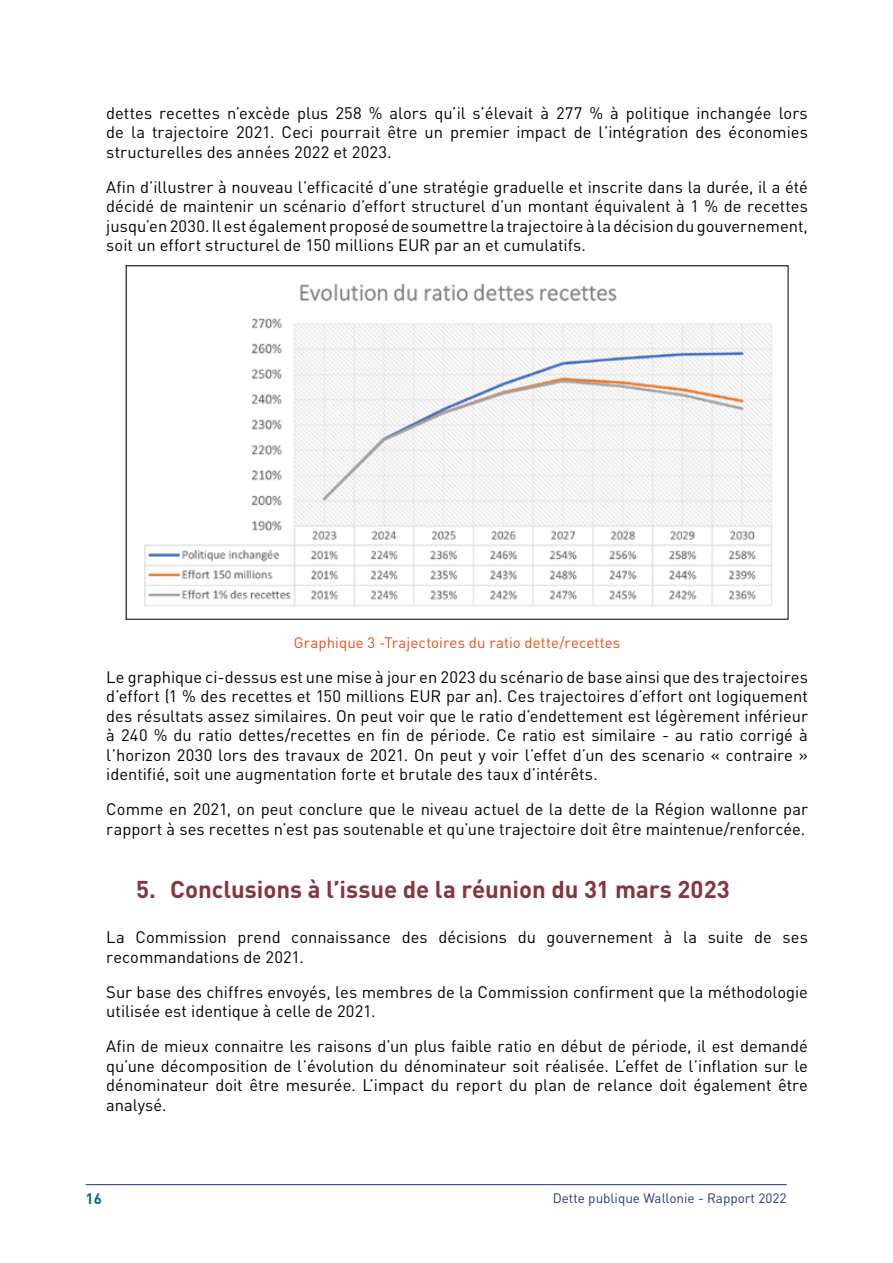
<style>
.page{position:relative;width:893px;height:1263px;background:#fff}
.page>*{position:absolute;margin:0;border:0;box-sizing:border-box;transform-origin:0 0}
.t1{font:700 24px "DINOT";color:#85353e}
.t2{font:16.5px/19.5px "DINOT";color:#000;text-align:justify}
.t3{font:15px "DINOT";letter-spacing:.005em;color:#e94e1b}
.t4{font:700 15px "DINOT";color:#007376}
.t5{font:13.5px "DINOT";color:#283583}
</style>
<div class="page">
<hr style="left:86px;top:1184px;width:701px;height:1px;background:#283583">
<img style="left:144px;top:283px;width:628px;height:323px">
<p class="t2" style="left:106px;top:103px;width:703px">dettes recettes n’excède plus 258 % alors qu’il s’élevait à 277 % à politique inchangée lors de la trajectoire 2021. Ceci pourrait être un premier impact de l’intégration des économies structurelles des années 2022 et 2023.</p>
<p class="t2" style="left:106px;top:177px;width:703px">Afin d’illustrer à nouveau l’efficacité d’une stratégie graduelle et inscrite dans la durée, il a été décidé de maintenir un scénario d’effort structurel d’un montant équivalent à 1 % de recettes jusqu’en 2030. Il est également proposé de soumettre la trajectoire à la décision du gouvernement, soit un effort structurel de 150 millions EUR par an et cumulatifs.</p>
<p class="t3" style="left:294px;top:633px;width:328px">Graphique 3 -Trajectoires du ratio dette/recettes</p>
<p class="t2" style="left:106px;top:667px;width:703px">Le graphique ci-dessus est une mise à jour en 2023 du scénario de base ainsi que des trajectoires d’effort (1 % des recettes et 150 millions EUR par an). Ces trajectoires d’effort ont logiquement des résultats assez similaires. On peut voir que le ratio d’endettement est légèrement inférieur à 240 % du ratio dettes/recettes en fin de période. Ce ratio est similaire - au ratio corrigé à l’horizon 2030 lors des travaux de 2021. On peut y voir l’effet d’un des scenario « contraire » identifié, soit une augmentation forte et brutale des taux d’intérêts.</p>
<p class="t2" style="left:106px;top:799px;width:703px">Comme en 2021, on peut conclure que le niveau actuel de la dette de la Région wallonne par rapport à ses recettes n’est pas soutenable et qu’une trajectoire doit être maintenue/renforcée.</p>
<h1 class="t1" style="left:136px;top:874px;width:595px">5. Conclusions à l’issue de la réunion du 31 mars 2023</h1>
<p class="t2" style="left:106px;top:927px;width:703px">La Commission prend connaissance des décisions du gouvernement à la suite de ses recommandations de 2021.</p>
<p class="t2" style="left:106px;top:982px;width:703px">Sur base des chiffres envoyés, les membres de la Commission confirment que la méthodologie utilisée est identique à celle de 2021.</p>
<p class="t2" style="left:106px;top:1036px;width:703px">Afin de mieux connaitre les raisons d’un plus faible ratio en début de période, il est demandé qu’une décomposition de l’évolution du dénominateur soit réalisée. L’effet de l’inflation sur le dénominateur doit être mesurée. L’impact du report du plan de relance doit également être analysé.</p>
<p class="t4" style="left:86px;top:1189px;width:18px">16</p>
<p class="t5" style="left:553px;top:1190px;width:235px">Dette publique Wallonie - Rapport 2022</p>
</div>
